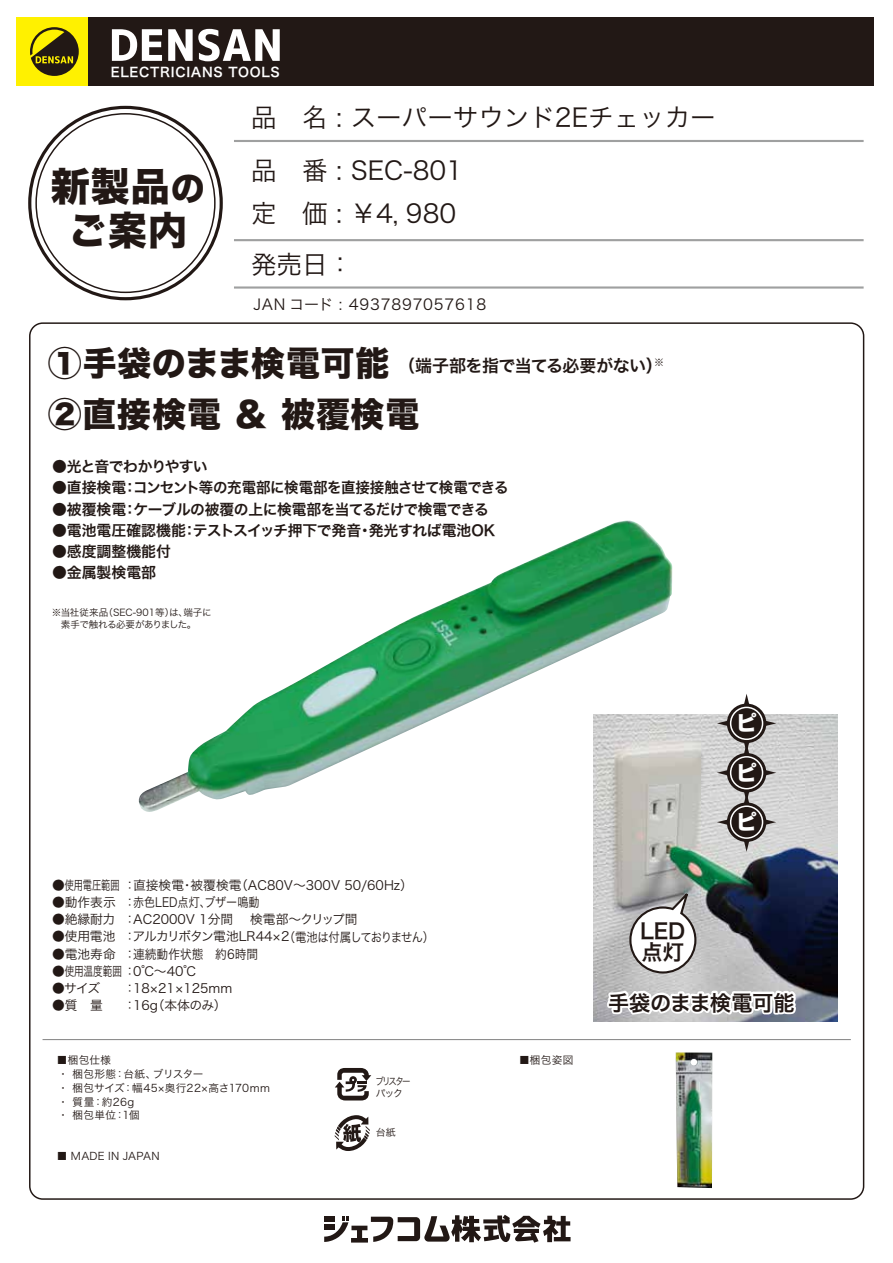
<style>
.page{position:relative;width:893px;height:1263px;background:#fff}
.page>*{position:absolute;margin:0;border:0;box-sizing:border-box;transform-origin:0 0}
.t1{font:39px/44px "Hira Kaku Std W8";letter-spacing:.025em;color:#221815;text-align:center}
.t2{font:34.05px "Hira Kaku Std W8";letter-spacing:.025em;color:#221815}
.t3{font:25.5px/42.6px "Hira Kaku Pro W3";color:#221815}
.t4{font:21.3px/21.3px "Hira Kaku Pro W6";letter-spacing:-.005em;color:#221815}
.t5{font:21.3px "Hira Kaku Std W8";color:#fff}
.t6{font:16.95px "Hira Kaku Pro W6";letter-spacing:-.035em;color:#221815}
.t7{font:15px "Hira Kaku Pro W3";letter-spacing:.05em;color:#221815}
.t8{font:14.85px "Hira Kaku Pro W6";letter-spacing:-.02em;color:#221815}
.t9{font:14.85px "Hira Kaku Pro W6";color:#221815}
.t10{font:14.85px "Hira Kaku Pro W6";letter-spacing:-.06em;color:#221815}
.t11{font:13.05px "Hira Kaku Pro W6";letter-spacing:.05em;color:#fff}
.t12{font:12.75px "Hira Kaku Pro W3";color:#221815}
.t13{font:12.75px "Hira Kaku Pro W3";letter-spacing:-.06em;color:#221815}
.t14{font:10.65px/13.8px "Hira Kaku Pro W3";letter-spacing:.025em;color:#221815}
.t15{font:9.9px/12.3px "Hira Kaku Pro W3";letter-spacing:-.175em;color:#221815;scale:.85 1}
.t16{font:9.9px "Hira Kaku Pro W3";letter-spacing:-.175em;color:#221815}
.t17{font:9.6px/12.8px "Hira Kaku Pro W3";letter-spacing:-.02em;color:#221815}
.s1{font-size:34.05px}
.s2{font-family:"Hira Kaku Std W8";font-size:34.05px}
</style>
<div class="page">
<hr style="left:234px;top:140px;width:629px;height:2px;background:#9fa0a0">
<hr style="left:234px;top:239px;width:629px;height:2px;background:#9fa0a0">
<hr style="left:234px;top:286px;width:629px;height:3px;background:#9fa0a0">
<svg style="left:324px;top:1215px;width:246px;height:28px"></svg>
<div style="left:88px;top:18px;width:785px;height:68px;background:#221815"></div>
<div style="left:16px;top:18px;width:72px;height:68px;background:#fff100"></div>
<svg style="left:112px;top:29px;width:50px;height:32px"></svg>
<svg style="left:168px;top:29px;width:112px;height:32px"></svg>
<svg style="left:30px;top:27px;width:49px;height:49px"></svg>
<img style="left:593px;top:714px;width:244px;height:308px">
<hr style="left:43px;top:1039px;width:807px;height:1px;background:#898989">
<img style="left:138px;top:520px;width:534px;height:292px">
<svg style="left:335px;top:1068px;width:36px;height:33px"></svg>
<svg style="left:334px;top:1115px;width:36px;height:36px"></svg>
<img style="left:675px;top:1052px;width:37px;height:136px">
<svg style="left:717px;top:694px;width:59px;height:158px;background:#a4a1a0"></svg>
<svg style="left:726px;top:802px;width:40px;height:40px"></svg>
<div style="left:730px;top:805px;width:33px;height:34px;border:2px solid #fff;border-radius:50%"></div>
<svg style="left:604px;top:886px;width:196px;height:132px"></svg>
<p class="t11" style="left:111px;top:61px;width:170px">ELECTRICIANS TOOLS</p>
<h1 class="t1" style="left:51px;top:166px;width:155px">新製品<span class="s1">の</span>ご案内</h1>
<h3 class="t3" style="left:251px;top:94px;width:466px">品　名 : スーパーサウンド2Eチェッカー</h3>
<h3 class="t3" style="left:251px;top:147px;width:213px">品　番 : SEC-801定　価 : ￥4，980</h3>
<h3 class="t3" style="left:251px;top:242px;width:104px">発売日：</h3>
<p class="t7" style="left:253px;top:291px;width:234px">JAN コード : 4937897057618</p>
<h3 class="t6" style="left:48px;top:350px;width:617px"><span class="s2">①手袋のまま検電可能</span>　（端子部を指で当てる必要がない）<sup>※</sup></h3>
<h2 class="t2" style="left:48px;top:396px;width:373px">②直接検電 ＆ 被覆検電</h2>
<p class="t10" style="left:52px;top:453px;width:157px">●光と音でわかりやすい</p>
<p class="t8" style="left:52px;top:474px;width:458px">●直接検電：コンセント等の充電部に検電部を直接接触させて検電できる</p>
<p class="t8" style="left:52px;top:496px;width:438px">●被覆検電：ケーブルの被覆の上に検電部を当てるだけで検電できる</p>
<p class="t9" style="left:52px;top:517px;width:445px">●電池電圧確認機能：テストスイッチ押下で発音・発光すれば電池OK</p>
<p class="t9" style="left:52px;top:538px;width:120px">●感度調整機能付</p>
<p class="t8" style="left:52px;top:559px;width:105px">●金属製検電部</p>
<p class="t17" style="left:61px;top:605px;width:152px;text-indent:-9px">※当社従来品（SEC-901等）は、端子に素手で触れる必要がありました。</p>
<h3 class="t5" style="left:736px;top:711px;width:23px">ピ</h3>
<h3 class="t5" style="left:736px;top:761px;width:23px">ピ</h3>
<h3 class="t5" style="left:736px;top:810px;width:23px">ピ</h3>
<p class="t12" style="left:52px;top:874px;width:362px">●使用電圧範囲 ：直接検電・被覆検電（AC80V～300V 50/60Hz）</p>
<p class="t12" style="left:52px;top:891px;width:209px">●動作表示 ：赤色LED点灯、ブザー鳴動</p>
<p class="t12" style="left:52px;top:908px;width:307px">●絶縁耐力 ：AC2000V 1分間 　検電部～クリップ間</p>
<p class="t13" style="left:52px;top:925px;width:383px">●使用電池 ：アルカリボタン電池LR44×2（電池は付属しておりません）</p>
<p class="t12" style="left:52px;top:942px;width:207px">●電池寿命 ：連続動作状態　約6時間</p>
<p class="t12" style="left:52px;top:959px;width:145px">●使用温度範囲 ：0℃～40℃</p>
<p class="t12" style="left:52px;top:976px;width:50px">●サイズ</p>
<p class="t12" style="left:123px;top:976px;width:110px">：18×21×125mm</p>
<p class="t12" style="left:52px;top:993px;width:52px">●質　量</p>
<p class="t12" style="left:123px;top:993px;width:105px">：16g（本体のみ）</p>
<p class="t14" style="left:57px;top:1052px;width:215px">■梱包仕様<br>・ 梱包形態：台紙、ブリスター<br>・ 梱包サイズ：幅45×奥行22×高さ170mm・ 質量：約26g<br>・ 梱包単位：1個</p>
<p class="t14" style="left:519px;top:1052px;width:56px">■梱包姿図</p>
<p class="t14" style="left:57px;top:1148px;width:104px">■ MADE IN JAPAN</p>
<p class="t15" style="left:375px;top:1074px;width:43px">ブリスターパック</p>
<p class="t16" style="left:376px;top:1123px;width:21px">台紙</p>
<h3 class="t4" style="left:640px;top:919px;width:47px">LED点灯</h3>
<h3 class="t4" style="left:608px;top:991px;width:188px">手袋のまま検電可能</h3>
</div>
